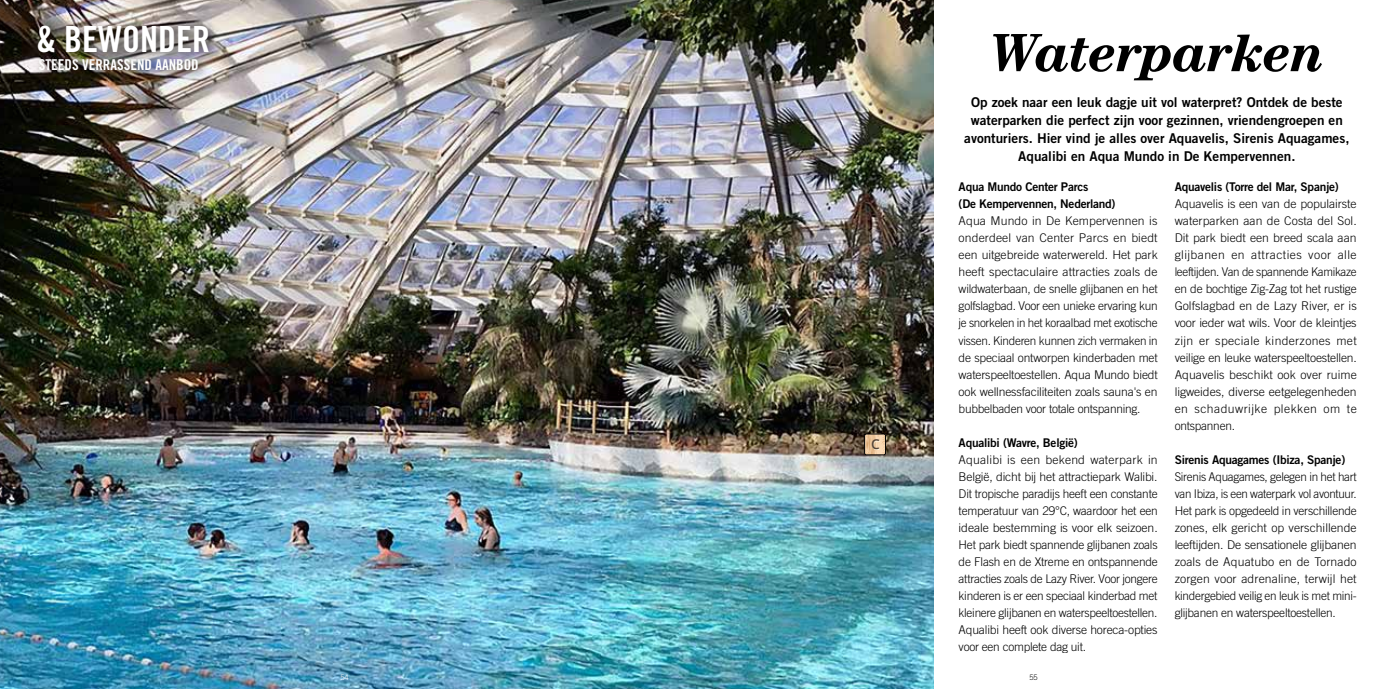
<style>
.page{position:relative;width:1378px;height:689px;background:#fff}
.page>*{position:absolute;margin:0;border:0;box-sizing:border-box;transform-origin:0 0}
.t1{font:italic 700 54px "Century Std";letter-spacing:-.02em;color:#000}
.t2{font:36px "Trade Gothic LT Std Bd Cn 20";color:#fff}
.t3{font:15px "Trade Gothic LT Std Bd Cn 20";color:#fff}
.t4{font:13.5px/18px "Trade Gothic LT Std Bd 2";color:#000;text-align:center}
.t5{font:300 12px/17px "Trade Gothic LT Std";letter-spacing:-.02em;color:#000;text-align:justify}
.t6{font:12px/17px "Trade Gothic LT Std Bd 2";letter-spacing:-.02em;color:#000}
.t7{font:300 7.5px "Trade Gothic LT Std";color:#fff}
.t8{font:300 7.5px "Trade Gothic LT Std";color:#000}
</style>
<div class="page">
<img style="left:0;top:0;width:934px;height:689px">
<div style="left:34px;top:53px;width:176px;height:29px;background:#000;opacity:.75"></div>
<div style="left:32px;top:19px;width:188px;height:45px;background:#000;opacity:.75"></div>
<img style="left:689px;top:0;width:1px;height:689px">
<svg style="left:874px;top:434px;width:12px;height:21px"></svg>
<img style="left:864px;top:434px;width:10px;height:21px">
<div style="left:864px;top:434px;width:21px;height:21px;border:1px solid #000;border-radius:2px"></div>
<h2 class="t2" style="left:36px;top:17px;width:175px">&amp; BEWONDER</h2>
<h1 class="t1" style="left:989px;top:21px;width:337px">Waterparken</h1>
<p class="t4" style="left:964px;top:92px;width:387px">Op zoek naar een leuk dagje uit vol waterpret? Ontdek de beste waterparken die perfect zijn voor gezinnen, vriendengroepen en avonturiers. Hier vind je alles over Aquavelis, Sirenis Aquagames, Aqualibi en Aqua Mundo in De Kempervennen.</p>
<p class="t6" style="left:958px;top:178px;width:158px">Aqua Mundo Center Parcs<br>(De Kempervennen, Nederland)</p>
<p class="t5" style="left:958px;top:212px;width:201px">Aqua Mundo in De Kempervennen is onderdeel van Center Parcs en biedt een uitgebreide waterwereld. Het park heeft spectaculaire attracties zoals de wildwaterbaan, de snelle glijbanen en het golfslagbad. Voor een unieke ervaring kun je snorkelen in het koraalbad met exotische vissen. Kinderen kunnen zich vermaken in de speciaal ontworpen kinderbaden met waterspeeltoestellen. Aqua Mundo biedt ook wellnessfaciliteiten zoals sauna's en bubbelbaden voor totale ontspanning.</p>
<p class="t6" style="left:958px;top:433px;width:121px">Aqualibi (Wavre, België)</p>
<p class="t5" style="left:958px;top:451px;width:201px">Aqualibi is een bekend waterpark in België, dicht bij het attractiepark Walibi.<br>Dit tropische paradijs heeft een constante temperatuur van 29°C, waardoor het een ideale bestemming is voor elk seizoen.<br>Het park biedt spannende glijbanen zoals de Flash en de Xtreme en ontspannende attracties zoals de Lazy River. Voor jongere kinderen is er een speciaal kinderbad met kleinere glijbanen en waterspeeltoestellen.<br>Aqualibi heeft ook diverse horeca-opties voor een complete dag uit.</p>
<p class="t3" style="left:39px;top:56px;width:161px">STEEDS VERRASSEND AANBOD</p>
<p class="t6" style="left:1174px;top:178px;width:166px">Aquavelis (Torre del Mar, Spanje)</p>
<p class="t5" style="left:1174px;top:195px;width:184px">Aquavelis is een van de populairste waterparken aan de Costa del Sol.<br>Dit park biedt een breed scala aan glijbanen en attracties voor alle leeftijden. Van de spannende Kamikaze en de bochtige Zig-Zag tot het rustige Golfslagbad en de Lazy River, er is voor ieder wat wils. Voor de kleintjes zijn er speciale kinderzones met veilige en leuke waterspeeltoestellen.<br>Aquavelis beschikt ook over ruime ligweides, diverse eetgelegenheden en schaduwrijke plekken om te ontspannen.</p>
<p class="t6" style="left:1174px;top:451px;width:172px">Sirenis Aquagames (Ibiza, Spanje)</p>
<p class="t5" style="left:1174px;top:468px;width:184px">Sirenis Aquagames, gelegen in het hart van Ibiza, is een waterpark vol avontuur.<br>Het park is opgedeeld in verschillende zones, elk gericht op verschillende leeftijden. De sensationele glijbanen zoals de Aquatubo en de Tornado zorgen voor adrenaline, terwijl het kindergebied veilig en leuk is met mini&shy;glijbanen en waterspeeltoestellen.</p>
<p class="t7" style="left:340px;top:672px;width:10px">54</p>
<p class="t8" style="left:1029px;top:672px;width:10px">55</p>
</div>
